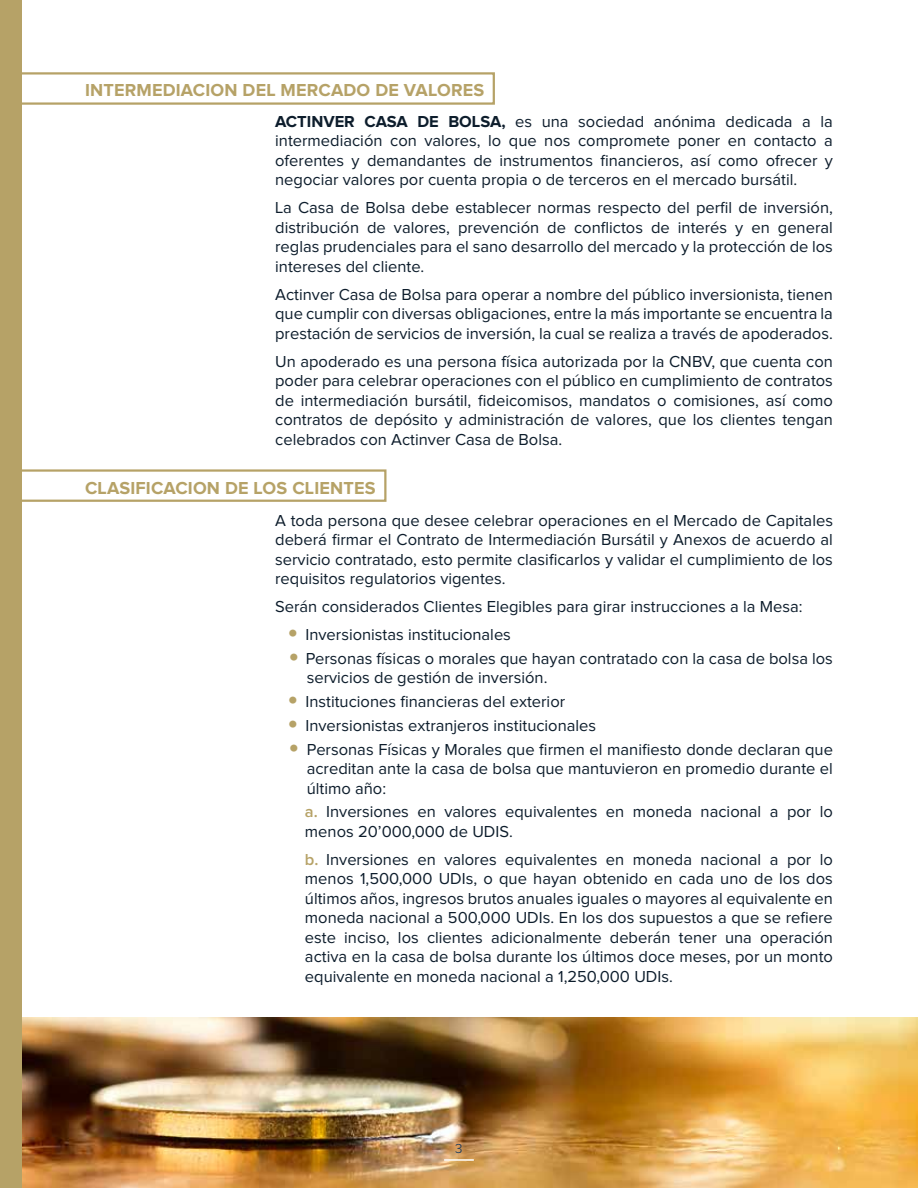
<style>
.page{position:relative;width:918px;height:1188px;background:#fff}
.page>*{position:absolute;margin:0;border:0;box-sizing:border-box;transform-origin:0 0}
.t1{font:700 18px "Proxima Nova";letter-spacing:.01em;color:#b6a267}
.t2{font:16.5px/19.5px "Proxima Nova";color:#0d1d2c;text-align:justify}
.t3{font:300 13.5px "Proxima Nova";color:#002e5f}
.s1{font-weight:700}
.s2{font-family:"Proxima Nova Extrabld";font-size:28.5px;color:#b6a267}
.s3{font-weight:600;color:#b6a267}
</style>
<div class="page">
<img style="left:21px;top:1018px;width:897px;height:170px">
<div style="left:0;top:0;width:21px;height:1188px;background:#b6a267"></div>
<div style="left:20px;top:72px;width:475px;height:33px;border:2px solid #b6a267"></div>
<div style="left:20px;top:469px;width:367px;height:33px;border:2px solid #b6a267"></div>
<hr style="left:444px;top:1159px;width:30px;height:2px;background:#fff">
<p class="t1" style="left:85px;top:81px;width:401px">INTERMEDIACION DEL MERCADO DE VALORES</p>
<p class="t2" style="left:275px;top:112px;width:559px"><span class="s1">ACTINVER CASA DE BOLSA,</span> es una sociedad anónima dedicada a la intermediación con valores, lo que nos compromete poner en contacto a oferentes y demandantes de instrumentos financieros, así como ofrecer y negociar valores por cuenta propia o de terceros en el mercado bursátil.</p>
<p class="t2" style="left:275px;top:199px;width:559px">La Casa de Bolsa debe establecer normas respecto del perfil de inversión, distribución de valores, prevención de conflictos de interés y en general reglas prudenciales para el sano desarrollo del mercado y la protección de los intereses del cliente.</p>
<p class="t2" style="left:275px;top:285px;width:559px">Actinver Casa de Bolsa para operar a nombre del público inversionista, tienen que cumplir con diversas obligaciones, entre la más importante se encuentra la prestación de servicios de inversión, la cual se realiza a través de apoderados.</p>
<p class="t2" style="left:275px;top:352px;width:559px">Un apoderado es una persona física autorizada por la CNBV, que cuenta con poder para celebrar operaciones con el público en cumplimiento de contratos de intermediación bursátil, fideicomisos, mandatos o comisiones, así como contratos de depósito y administración de valores, que los clientes tengan celebrados con Actinver Casa de Bolsa.</p>
<p class="t1" style="left:85px;top:479px;width:292px">CLASIFICACION DE LOS CLIENTES</p>
<p class="t2" style="left:275px;top:511px;width:559px">A toda persona que desee celebrar operaciones en el Mercado de Capitales deberá firmar el Contrato de Intermediación Bursátil y Anexos de acuerdo al servicio contratado, esto permite clasificarlos y validar el cumplimiento de los requisitos regulatorios vigentes.</p>
<p class="t2" style="left:275px;top:598px;width:529px">Serán considerados Clientes Elegibles para girar instrucciones a la Mesa:</p>
<p class="t2" style="left:288px;top:626px;width:225px"><span class="s2">•</span> Inversionistas institucionales</p>
<p class="t2" style="left:307px;top:649px;width:528px;text-indent:-18px"><span class="s2">•</span> Personas físicas o morales que hayan contratado con la casa de bolsa los servicios de gestión de inversión.</p>
<p class="t2" style="left:288px;top:693px;width:279px"><span class="s2">•</span> Instituciones financieras del exterior</p>
<p class="t2" style="left:288px;top:716px;width:310px"><span class="s2">•</span> Inversionistas extranjeros institucionales</p>
<p class="t2" style="left:307px;top:740px;width:528px;text-indent:-18px"><span class="s2">•</span> Personas Físicas y Morales que firmen el manifiesto donde declaran que acreditan ante la casa de bolsa que mantuvieron en promedio durante el último año:</p>
<p class="t2" style="left:305px;top:803px;width:529px"><span class="s3">a.</span> Inversiones en valores equivalentes en moneda nacional a por lo menos 20’000,000 de UDIS.</p>
<p class="t2" style="left:305px;top:850px;width:529px"><span class="s3">b.</span> Inversiones en valores equivalentes en moneda nacional a por lo menos 1,500,000 UDIs, o que hayan obtenido en cada uno de los dos últimos años, ingresos brutos anuales iguales o mayores al equivalente en moneda nacional a 500,000 UDIs. En los dos supuestos a que se refiere este inciso, los clientes adicionalmente deberán tener una operación activa en la casa de bolsa durante los últimos doce meses, por un monto equivalente en moneda nacional a 1,250,000 UDIs.</p>
<p class="t3" style="left:455px;top:1142px;width:9px">3</p>
</div>
